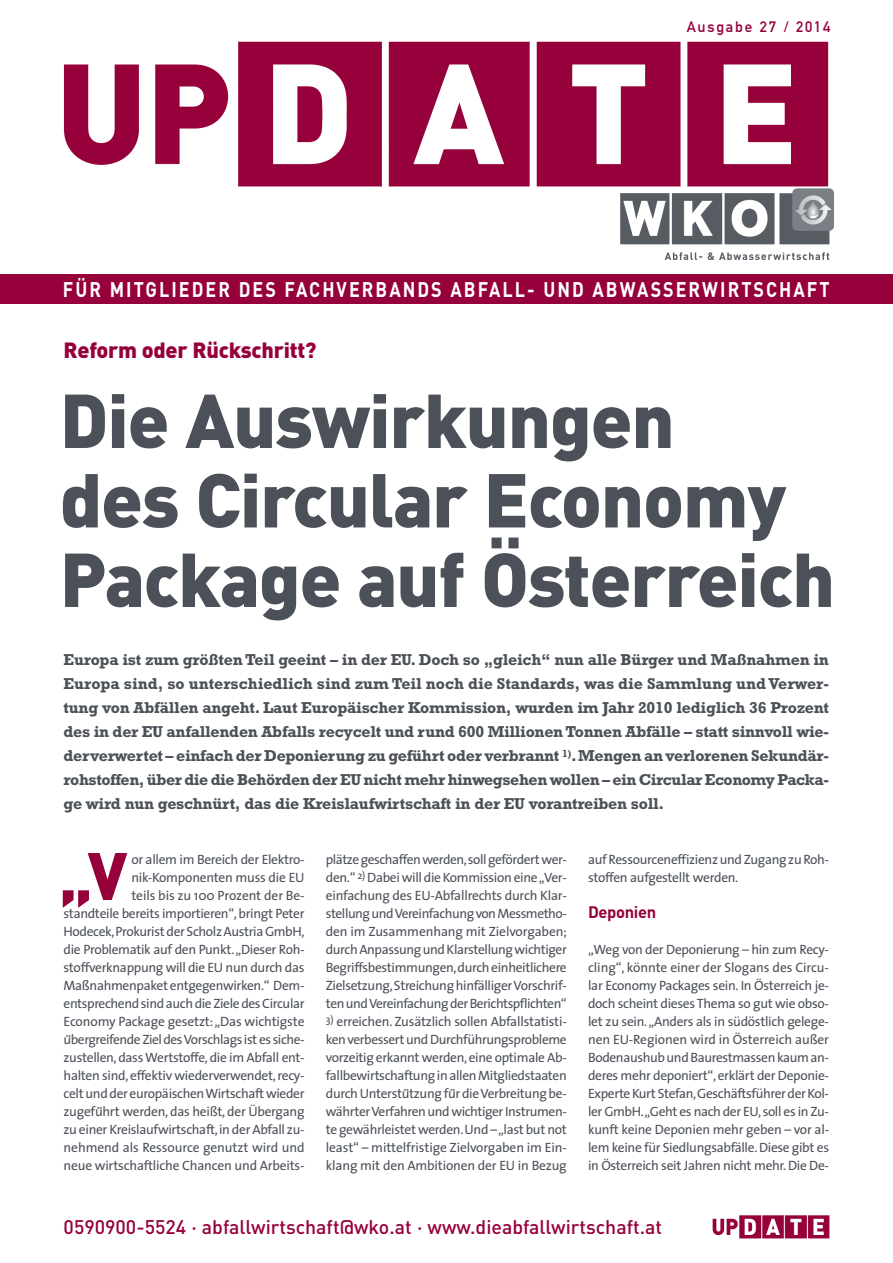
<style>
.page{position:relative;width:893px;height:1263px;background:#fff}
.page>*{position:absolute;margin:0;border:0;box-sizing:border-box;transform-origin:0 0}
.t1{font:900 75px/79.5px "DIN";letter-spacing:-.015em;color:#4c5159}
.t2{font:900 66px "DIN";color:#96013c}
.t3{font:900 21.75px "DIN";letter-spacing:-.015em;color:#96013c}
.t4{font:700 21px "DIN";letter-spacing:.115em;color:#fff;scale:.85 1}
.t5{font:500 19.5px "DIN";color:#96013c}
.t6{font:700 16.5px "DIN";letter-spacing:-.02em;color:#96013c}
.t7{font:700 16.05px/24px "Rockwell";letter-spacing:-.015em;color:#4c5159;text-align:justify}
.t8{font:15px "DIN Mittelschrift";letter-spacing:.12em;color:#96013c}
.t9{font:13.5px/18px "The Sans";letter-spacing:-.025em;color:#4c5159;text-align:justify}
.t10{font:700 13.5px "Calibri";color:#4c5159}
</style>
<div class="page">
<img style="left:63px;top:41px;width:766px;height:146px">
<div style="left:0;top:274px;width:892px;height:30px;background:#96013c"></div>
<img style="left:712px;top:1215px;width:118px;height:24px">
<img style="left:620px;top:188px;width:215px;height:72px">
<p class="t8" style="left:687px;top:21px;width:145px">Ausgabe 27 / 2014</p>
<h3 class="t4" style="left:63px;top:282px;width:904px">FÜR MITGLIEDER DES FACHVERBANDS ABFALL- UND ABWASSERWIRTSCHAFT</h3>
<h3 class="t3" style="left:64px;top:342px;width:254px">Reform oder Rückschritt?</h3>
<h1 class="t1" style="left:60px;top:388px;width:777px">Die Auswirkungen<br>des Circular Economy<br>Package auf Österreich</h1>
<p class="t7" style="left:64px;top:649px;width:767px">Europa ist zum größten Teil geeint – in der EU. Doch so „gleich“ nun alle Bürger und Maßnahmen in Europa sind, so unterschiedlich sind zum Teil noch die Standards, was die Sammlung und Verwer&shy;tung von Abfällen angeht. Laut Europäischer Kommission, wurden im Jahr 2010 lediglich 36 Prozent des in der EU anfallenden Abfalls recycelt und rund 600 Millionen Tonnen Abfälle – statt sinnvoll wie&shy;derverwertet – einfach der Deponierung zu geführt oder verbrannt <sup>1)</sup>. Mengen an verlorenen Sekundär&shy;rohstoffen, über die die Behörden der EU nicht mehr hinwegsehen wollen – ein Circular Economy Packa&shy;ge wird nun geschnürt, das die Kreislaufwirtschaft in der EU vorantreiben soll.</p>
<h2 class="t2" style="left:59px;top:853px;width:70px">„V</h2>
<p class="t9" style="left:64px;top:852px;width:243px;text-align:right">or allem im Bereich der Elektro&shy;nik-Komponenten muss die EU<br>teils bis zu 100 Prozent der Be-<br>standteile bereits importieren“, bringt Peter Hodecek, Prokurist der Scholz Austria GmbH, die Problematik auf den Punkt. „Dieser Roh&shy;stoffverknappung will die EU nun durch das Maßnahmenpaket entgegenwirken.“ Dem&shy;entsprechend sind auch die Ziele des Circular Economy Package gesetzt: „Das wichtigste ubergreifende Ziel des Vorschlags ist es siche -</p>
<p class="t10" style="left:71px;top:1031px;width:7px">̈</p>
<p class="t9" style="left:64px;top:1050px;width:242px">zustellen, dass Wertstoffe, die im Abfall ent&shy;halten sind, effektiv wiederverwendet, recy&shy;celt und der europäischen Wirtschaft wieder zugefuhrt werden, das heißt, der Übergang</p>
<p class="t10" style="left:103px;top:1103px;width:7px">̈</p>
<p class="t9" style="left:64px;top:1122px;width:242px">zu einer Kreislaufwirtschaft, in der Abfall zu&shy;nehmend als Ressource genutzt wird und neue wirtschaftliche Chancen und Arbeits-</p>
<p class="t9" style="left:326px;top:852px;width:243px">plätze geschaffen werden, soll gefördert wer&shy;den.“ <sup>2)</sup> Dabei will die Kommission eine „Ver&shy;einfachung des EU-Abfallrechts durch Klar&shy;stellung und Vereinfachung von Messmetho&shy;den im Zusammenhang mit Zielvorgaben; durch Anpassung und Klarstellung wichtiger Begriffsbestimmungen, durch einheitlichere Zielsetzung, Streichung hinfälliger Vorschrif&shy;ten und Vereinfachung der Berichtspflichten“</p>
<p class="t9" style="left:326px;top:1014px;width:242px"><sup>3)</sup> erreichen. Zusätzlich sollen Abfallstatisti&shy;ken verbessert und Durchführungsprobleme vorzeitig erkannt werden, eine optimale Ab&shy;fallbewirtschaftung in allen Mitgliedstaaten durch Unterstutzung fur die Verbreitung be-</p>
<p class="t10" style="left:410px;top:1085px;width:7px">̈</p>
<p class="t10" style="left:456px;top:1085px;width:7px">̈</p>
<p class="t9" style="left:326px;top:1104px;width:243px">währter Verfahren und wichtiger Instrumen&shy;te gewährleistet werden. Und – „last but not least“ – mittelfristige Zielvorgaben im Ein&shy;klang mit den Ambitionen der EU in Bezug</p>
<p class="t9" style="left:588px;top:852px;width:242px">auf Ressourceneffizienz und Zugang zu Roh&shy;stoffen aufgestellt werden.</p>
<p class="t6" style="left:588px;top:906px;width:70px">Deponien</p>
<p class="t9" style="left:588px;top:942px;width:242px">„Weg von der Deponierung – hin zum Recy&shy;cling“, könnte einer der Slogans des Circu&shy;lar Economy Packages sein. In Österreich je&shy;doch scheint dieses Thema so gut wie obso&shy;let zu sein. „Anders als in südöstlich gelege&shy;nen EU-Regionen wird in Österreich außer Bodenaushub und Baurestmassen kaum an&shy;deres mehr deponiert“, erklärt der Deponie-Experte Kurt Stefan, Geschäftsführer der Kol&shy;ler GmbH. „Geht es nach der EU, soll es in Zu - kunft keine Deponien mehr geben – vor al&shy;lem keine für Siedlungsabfälle. Diese gibt es in Österreich seit Jahren nicht mehr. Die De-</p>
<h3 class="t5" style="left:64px;top:1220px;width:600px">0590900-5524 · abfallwirtschaft@wko.at · www.dieabfallwirtschaft.at</h3>
</div>
